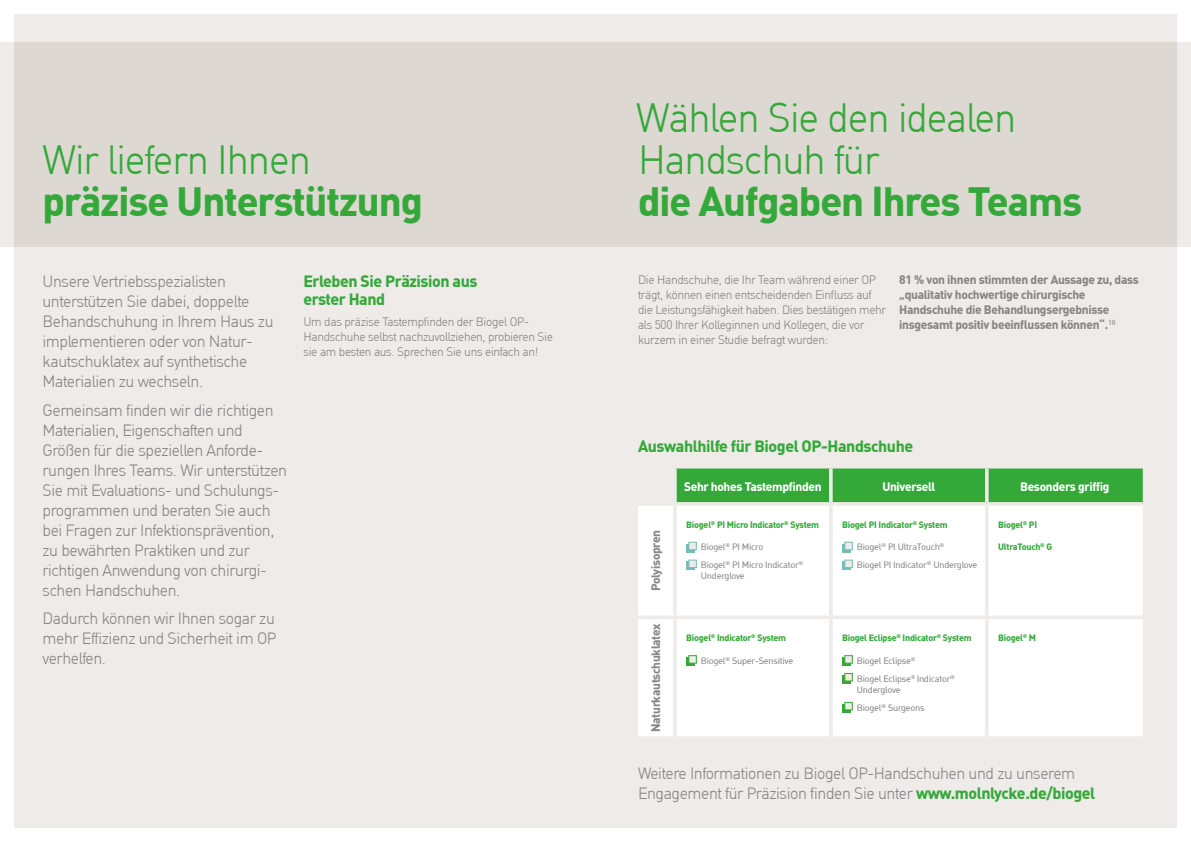
<style>
.page{position:relative;width:1191px;height:842px;background:#fff}
.page>*{position:absolute;margin:0;border:0;box-sizing:border-box;transform-origin:0 0}
.t1{font:300 40px/42px "Molnlycke Din";letter-spacing:-.025em;color:#34a93a}
.t2{font:700 40px "Molnlycke Din";letter-spacing:-.025em;color:#34a93a}
.t3{font:300 16px/20px "Molnlycke Din";letter-spacing:-.025em;color:#878686}
.t4{font:700 16px/18px "Molnlycke Din";letter-spacing:-.025em;color:#34a93a}
.t5{font:300 12px/15px "Molnlycke Din";letter-spacing:-.025em;color:#878686}
.t6{font:700 12px/15px "Molnlycke Din";letter-spacing:-.025em;color:#878686}
.t7{font:700 12px "Molnlycke Din";letter-spacing:-.025em;color:#fff}
.t8{font:9px/17.9px "Molnlycke Din";letter-spacing:-.025em;color:#878686}
.t9{font:700 9px "Molnlycke Din";letter-spacing:-.025em;color:#34a93a}
.s1{font-weight:700;color:#34a93a}
</style>
<div class="page">
<div style="left:14px;top:14px;width:1162px;height:814px;background:#eeebe8"></div>
<div style="left:0;top:43px;width:1191px;height:204px;background:#ded8d3"></div>
<div style="left:676px;top:468px;width:466px;height:34px;background:#34a93a"></div>
<div style="left:638px;top:506px;width:504px;height:230px;background:#fff"></div>
<hr style="left:985px;top:468px;width:3px;height:34px;background:#eeebe8">
<svg style="left:675px;top:502px;width:156px;height:2px"></svg>
<svg style="left:831px;top:502px;width:155px;height:1px"></svg>
<svg style="left:986px;top:502px;width:156px;height:2px"></svg>
<hr style="left:673px;top:506px;width:3px;height:109px;background:#eeebe8">
<hr style="left:638px;top:615px;width:37px;height:4px;background:#eeebe8">
<hr style="left:673px;top:619px;width:3px;height:117px;background:#eeebe8">
<hr style="left:985px;top:506px;width:3px;height:109px;background:#eeebe8">
<hr style="left:675px;top:615px;width:156px;height:4px;background:#eeebe8">
<hr style="left:831px;top:615px;width:155px;height:4px;background:#eeebe8">
<hr style="left:986px;top:615px;width:156px;height:4px;background:#eeebe8">
<hr style="left:985px;top:619px;width:3px;height:117px;background:#eeebe8">
<hr style="left:829px;top:468px;width:3px;height:34px;background:#eeebe8">
<hr style="left:829px;top:506px;width:3px;height:109px;background:#eeebe8">
<hr style="left:829px;top:619px;width:3px;height:117px;background:#eeebe8">
<div style="left:686px;top:544px;width:8px;height:8px;background:#79bbbc"></div>
<div style="left:688px;top:542px;width:9px;height:8px;background:#eeebe8;border:1px solid #79bbbc"></div>
<div style="left:686px;top:562px;width:8px;height:8px;background:#79bbbc"></div>
<div style="left:688px;top:560px;width:9px;height:8px;background:#eeebe8;border:1px solid #79bbbc"></div>
<div style="left:842px;top:544px;width:8px;height:8px;background:#79bbbc"></div>
<div style="left:844px;top:542px;width:9px;height:8px;background:#eeebe8;border:1px solid #79bbbc"></div>
<div style="left:842px;top:562px;width:8px;height:8px;background:#79bbbc"></div>
<div style="left:844px;top:560px;width:9px;height:8px;background:#eeebe8;border:1px solid #79bbbc"></div>
<div style="left:686px;top:657px;width:8px;height:9px;background:#34a93a"></div>
<div style="left:688px;top:655px;width:9px;height:9px;background:#eeebe8;border:1px solid #34a93a"></div>
<div style="left:842px;top:657px;width:8px;height:9px;background:#34a93a"></div>
<div style="left:844px;top:655px;width:9px;height:9px;background:#eeebe8;border:1px solid #34a93a"></div>
<div style="left:842px;top:675px;width:8px;height:9px;background:#34a93a"></div>
<div style="left:844px;top:673px;width:9px;height:8px;background:#eeebe8;border:1px solid #34a93a"></div>
<div style="left:842px;top:704px;width:8px;height:8px;background:#34a93a"></div>
<div style="left:844px;top:702px;width:9px;height:8px;background:#eeebe8;border:1px solid #34a93a"></div>
<h1 class="t1" style="left:43px;top:139px;width:270px">Wir liefern Ihnen</h1>
<h1 class="t2" style="left:43px;top:177px;width:382px">präzise Unterstützung</h1>
<p class="t3" style="left:43px;top:272px;width:232px">Unsere Vertriebsspezialisten unterstützen Sie dabei, doppelte<br>Behandschuhung in Ihrem Haus zu implementieren oder von Natur&shy;kautschuklatex auf synthetische<br>Materialien zu wechseln.</p>
<p class="t3" style="left:43px;top:400px;width:246px">Gemeinsam finden wir die richtigen Materialien, Eigenschaften und Größen für die speziellen Anforde&shy;rungen Ihres Teams. Wir unterstützen Sie mit Evaluations- und Schulungs&shy;programmen und beraten Sie auch bei Fragen zur Infektionsprävention, zu bewährten Praktiken und zur richtigen Anwendung von chirurgi&shy;schen Handschuhen.</p>
<p class="t3" style="left:43px;top:609px;width:235px;text-align:justify">Dadurch können wir Ihnen sogar zu mehr Effizienz und Sicherheit im OP verhelfen.</p>
<p class="t4" style="left:303px;top:272px;width:176px">Erleben Sie Präzision aus erster Hand</p>
<p class="t5" style="left:303px;top:314px;width:251px">Um das präzise Tastempfinden der Biogel OP-<br>Handschuhe selbst nachzuvollziehen, probieren Sie sie am besten aus. Sprechen Sie uns einfach an!</p>
<h1 class="t1" style="left:636px;top:97px;width:381px">Wählen Sie den idealen<br>Handschuh für</h1>
<h1 class="t2" style="left:638px;top:177px;width:446px">die Aufgaben Ihres Teams</h1>
<p class="t5" style="left:638px;top:273px;width:250px">Die Handschuhe, die Ihr Team während einer OP trägt, können einen entscheidenden Einfluss auf die Leistungsfähigkeit haben. Dies bestätigen mehr als 500 Ihrer Kolleginnen und Kollegen, die vor kurzem in einer Studie befragt wurden:</p>
<p class="t6" style="left:899px;top:272px;width:241px">81 % von ihnen stimmten der Aussage zu, dass „qualitativ hochwertige chirurgische Handschuhe die Behandlungsergebnisse insgesamt positiv beeinflussen können“.<sup>18</sup></p>
<p class="t4" style="left:638px;top:437px;width:277px">Auswahlhilfe für Biogel OP-Handschuhe</p>
<p class="t6" style="left:648px;top:591px;width:62px;rotate:-90deg">Polyisopren</p>
<p class="t7" style="left:684px;top:479px;width:139px">Sehr hohes Tastempfinden</p>
<p class="t7" style="left:882px;top:479px;width:54px">Universell</p>
<p class="t7" style="left:1020px;top:479px;width:91px">Besonders griffig</p>
<p class="t9" style="left:686px;top:519px;width:134px">Biogel<sup>®</sup> PI Micro Indicator<sup>®</sup> System</p>
<p class="t8" style="left:701px;top:538px;width:104px">Biogel<sup>®</sup> PI Micro<br>Biogel<sup>®</sup> PI Micro Indicator<sup>®</sup></p>
<p class="t8" style="left:701px;top:567px;width:45px">Underglove</p>
<p class="t9" style="left:842px;top:519px;width:107px">Biogel PI Indicator<sup>®</sup> System</p>
<p class="t8" style="left:857px;top:538px;width:122px">Biogel<sup>®</sup> PI UltraTouch<sup>®<br></sup>Biogel PI Indicator<sup>®</sup> Underglove</p>
<p class="t9" style="left:998px;top:519px;width:40px">Biogel<sup>®</sup> PI</p>
<p class="t9" style="left:998px;top:541px;width:56px">UltraTouch<sup>®</sup> G</p>
<p class="t6" style="left:648px;top:732px;width:110px;rotate:-90deg">Naturkautschuklatex</p>
<p class="t9" style="left:686px;top:633px;width:101px">Biogel<sup>®</sup> Indicator<sup>®</sup> System</p>
<p class="t8" style="left:701px;top:652px;width:94px">Biogel<sup>®</sup> Super-Sensitive</p>
<p class="t9" style="left:842px;top:633px;width:131px">Biogel Eclipse<sup>®</sup> Indicator<sup>®</sup> System</p>
<p class="t8" style="left:857px;top:652px;width:100px">Biogel Eclipse<sup>®<br></sup>Biogel Eclipse<sup>®</sup> Indicator<sup>®</sup></p>
<p class="t8" style="left:857px;top:680px;width:69px">Underglove<br>Biogel<sup>®</sup> Surgeons</p>
<p class="t9" style="left:998px;top:633px;width:40px">Biogel<sup>®</sup> M</p>
<p class="t3" style="left:638px;top:764px;width:458px">Weitere Informationen zu Biogel OP-Handschuhen und zu unserem<br>Engagement für Präzision finden Sie unter <span class="s1">www.molnlycke.de/biogel</span></p>
</div>
